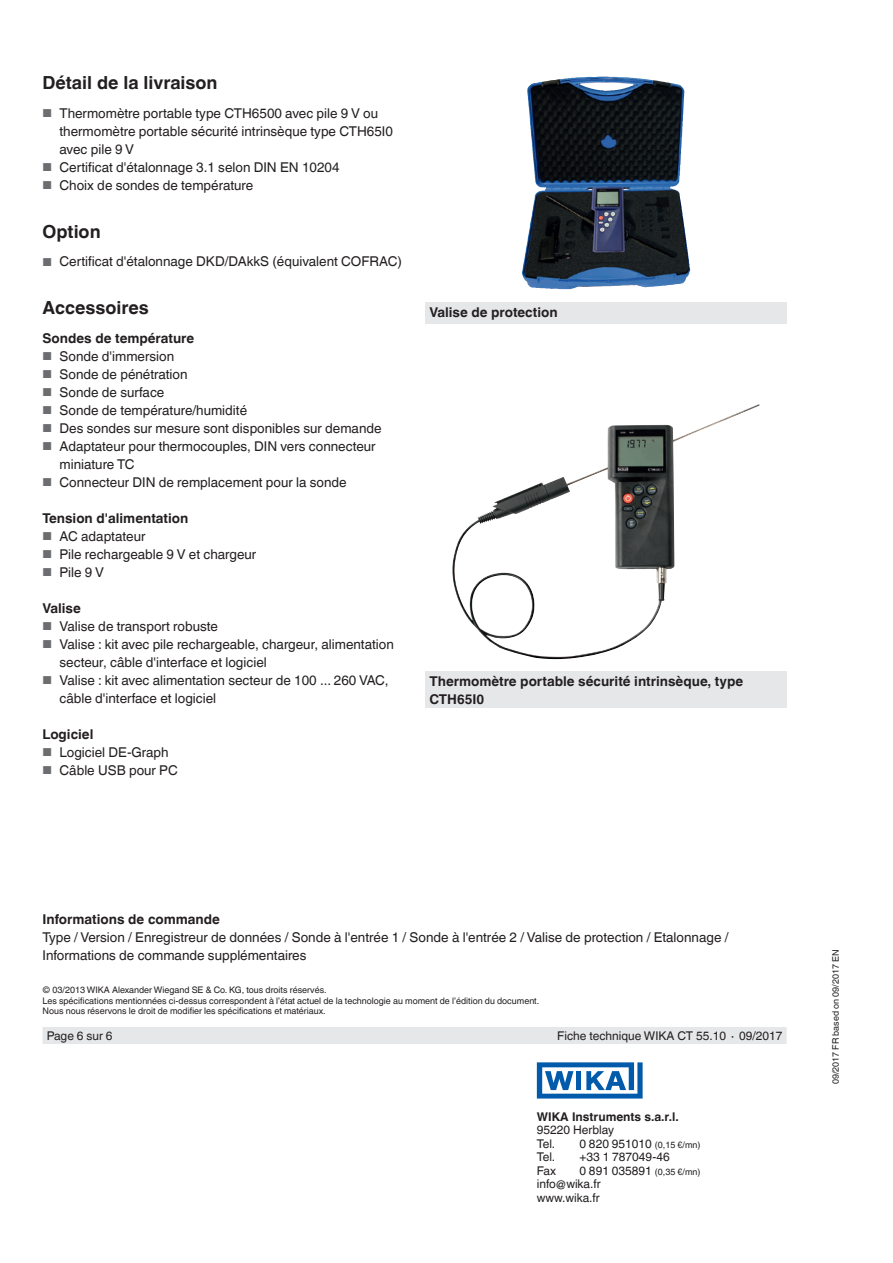
<style>
.page{position:relative;width:893px;height:1263px;background:#fff}
.page>*{position:absolute;margin:0;border:0;box-sizing:border-box;transform-origin:0 0}
.t1{font:700 18px "Helvetica World";color:#231f20}
.t2{font:13.5px/18px "Helvetica World";color:#231f20}
.t3{font:700 13.5px/18px "Helvetica World";color:#231f20}
.t4{font:12px/13.5px "Helvetica World";color:#231f20}
.t5{font:700 12px "Helvetica World";color:#231f20}
.t6{font:9px/10.5px "Helvetica World";color:#231f20}
.s1{font-size:11.55px;color:#6c6d70}
.s2{font-size:9px}
</style>
<div class="page">
<div style="left:43px;top:1027px;width:744px;height:17px;background:#e6e7e9"></div>
<svg style="left:537px;top:1062px;width:106px;height:36px"></svg>
<div style="left:425px;top:672px;width:362px;height:36px;background:#e6e7e9"></div>
<img style="left:452px;top:404px;width:307px;height:255px">
<div style="left:425px;top:302px;width:362px;height:21px;background:#e6e7e9"></div>
<img style="left:522px;top:77px;width:168px;height:212px">
<h1 class="t1" style="left:43px;top:73px;width:177px">Détail de la livraison</h1>
<p class="t2" style="left:60px;top:104px;width:335px;text-indent:-17px"><span class="s1">■</span> Thermomètre portable type CTH6500 avec pile 9 V ou thermomètre portable sécurité intrinsèque type CTH65I0 avec pile 9 V</p>
<p class="t2" style="left:43px;top:158px;width:299px"><span class="s1">■</span> Certificat d'étalonnage 3.1 selon DIN EN 10204</p>
<p class="t2" style="left:43px;top:176px;width:212px"><span class="s1">■</span> Choix de sondes de température</p>
<h1 class="t1" style="left:43px;top:221px;width:60px">Option</h1>
<p class="t2" style="left:43px;top:253px;width:361px"><span class="s1">■</span> Certificat d'étalonnage DKD/DAkkS (équivalent COFRAC)</p>
<h1 class="t1" style="left:43px;top:298px;width:108px">Accessoires</h1>
<p class="t3" style="left:43px;top:329px;width:153px">Sondes de température</p>
<p class="t2" style="left:43px;top:347px;width:133px"><span class="s1">■</span> Sonde d'immersion</p>
<p class="t2" style="left:43px;top:365px;width:147px"><span class="s1">■</span> Sonde de pénétration</p>
<p class="t2" style="left:43px;top:383px;width:123px"><span class="s1">■</span> Sonde de surface</p>
<p class="t2" style="left:43px;top:401px;width:206px"><span class="s1">■</span> Sonde de température/humidité</p>
<p class="t2" style="left:43px;top:419px;width:341px"><span class="s1">■</span> Des sondes sur mesure sont disponibles sur demande</p>
<p class="t2" style="left:60px;top:437px;width:318px;text-indent:-17px"><span class="s1">■</span> Adaptateur pour thermocouples, DIN vers connecteur miniature TC</p>
<p class="t2" style="left:43px;top:473px;width:306px"><span class="s1">■</span> Connecteur DIN de remplacement pour la sonde</p>
<p class="t3" style="left:43px;top:509px;width:147px">Tension d'alimentation</p>
<p class="t2" style="left:43px;top:527px;width:104px"><span class="s1">■</span> AC adaptateur</p>
<p class="t2" style="left:43px;top:545px;width:215px"><span class="s1">■</span> Pile rechargeable 9 V et chargeur</p>
<p class="t2" style="left:43px;top:563px;width:63px"><span class="s1">■</span> Pile 9 V</p>
<p class="t3" style="left:43px;top:599px;width:40px">Valise</p>
<p class="t2" style="left:43px;top:617px;width:177px"><span class="s1">■</span> Valise de transport robuste</p>
<p class="t2" style="left:60px;top:635px;width:336px;text-indent:-17px"><span class="s1">■</span> Valise : kit avec pile rechargeable, chargeur, alimentation secteur, câble d'interface et logiciel</p>
<p class="t2" style="left:60px;top:671px;width:330px;text-indent:-17px"><span class="s1">■</span> Valise : kit avec alimentation secteur de 100 ... 260 VAC, câble d'interface et logiciel</p>
<p class="t3" style="left:43px;top:725px;width:52px">Logiciel</p>
<p class="t2" style="left:43px;top:743px;width:128px"><span class="s1">■</span> Logiciel DE-Graph</p>
<p class="t2" style="left:43px;top:761px;width:137px"><span class="s1">■</span> Câble USB pour PC</p>
<p class="t3" style="left:429px;top:304px;width:130px">Valise de protection</p>
<p class="t3" style="left:429px;top:672px;width:315px">Thermomètre portable sécurité intrinsèque, type<br>CTH65I0</p>
<p class="t3" style="left:43px;top:910px;width:179px">Informations de commande</p>
<p class="t2" style="left:43px;top:928px;width:687px">Type / Version / Enregistreur de données / Sonde à l'entrée 1 / Sonde à l'entrée 2 / Valise de protection / Etalonnage /<br>Informations de commande supplémentaires</p>
<p class="t6" style="left:43px;top:985px;width:498px">© 03/2013 WIKA Alexander Wiegand SE &amp; Co. KG, tous droits réservés.<br>Les spécifications mentionnées ci-dessus correspondent à l’état actuel de la technologie au moment de l’édition du document.<br>Nous nous réservons le droit de modifier les spécifications et matériaux.</p>
<p class="t4" style="left:47px;top:1029px;width:67px">Page 6 sur 6</p>
<p class="t4" style="left:557px;top:1029px;width:227px">Fiche technique WIKA CT 55.10 ∙ 09/2017</p>
<p class="t5" style="left:537px;top:1109px;width:143px">WIKA Instruments s.a.r.l.</p>
<p class="t4" style="left:537px;top:1123px;width:79px">95220 Herblay<br>Tel.</p>
<p class="t4" style="left:579px;top:1137px;width:123px">0 820 951010 <span class="s2">(0,15 €/mn)</span></p>
<p class="t4" style="left:537px;top:1150px;width:20px">Tel.</p>
<p class="t4" style="left:579px;top:1150px;width:92px">+33 1 787049-46</p>
<p class="t4" style="left:537px;top:1164px;width:21px">Fax</p>
<p class="t4" style="left:537px;top:1164px;width:165px;text-indent:43px">0 891 035891 <span class="s2">(0,35 €/mn) </span>info@wika.fr<br>www.wika.fr</p>
<p class="t6" style="left:830px;top:1084px;width:136px;rotate:-90deg">09/2017 FR based on 09/2017 EN</p>
</div>
